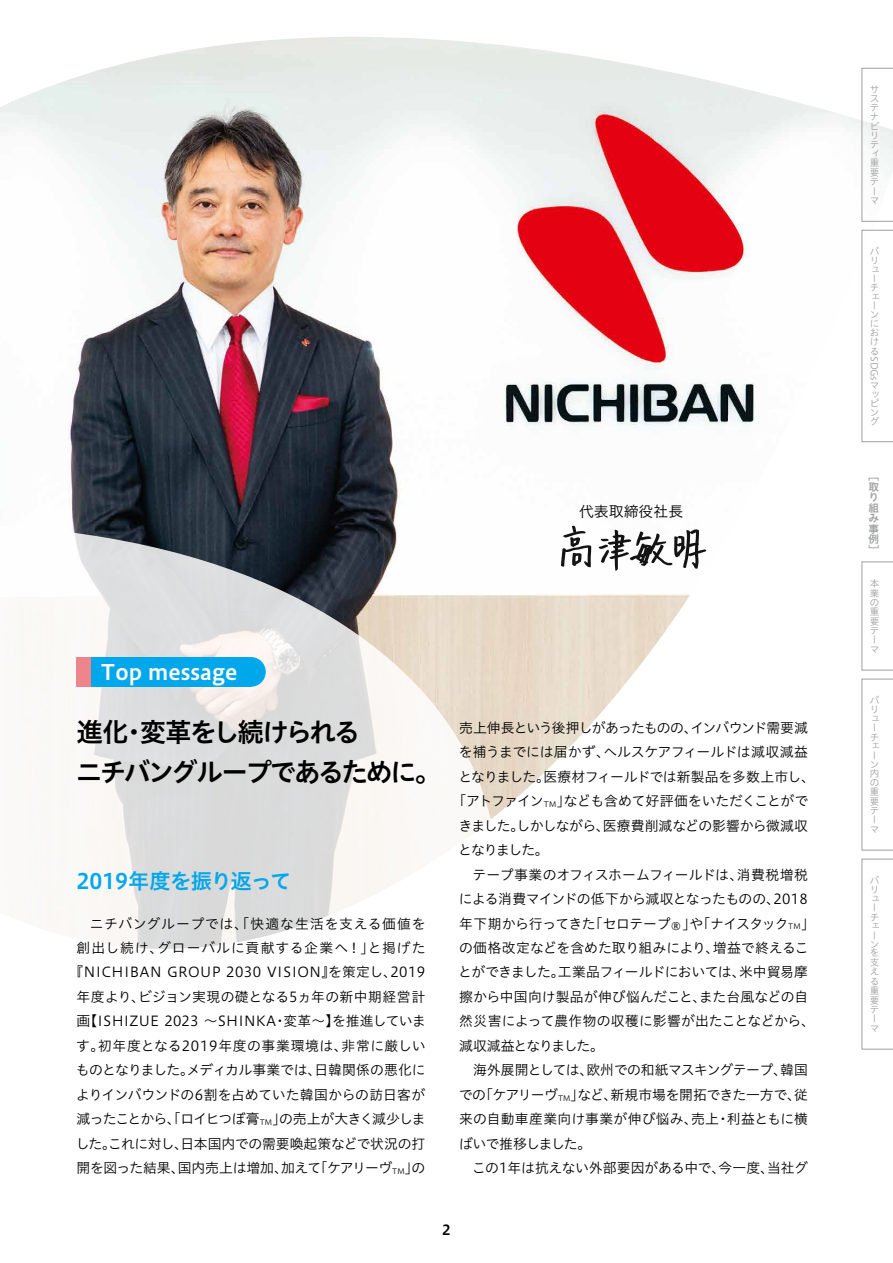
<style>
.page{position:relative;width:893px;height:1263px;background:#fff}
.page>*{position:absolute;margin:0;border:0;box-sizing:border-box;transform-origin:0 0}
.t1{font:26.55px/40.3px "Hiragino UD Sans Std W6";letter-spacing:-.09em;color:#000}
.t2{font:21.3px "Hiragino UD Sans Std W6";letter-spacing:-.03em;color:#00a7ea}
.t3{font:21.3px "Hiragino UD Sans Std W6";color:#fff}
.t4{font:14.85px "Hiragino UD Sans Std W3";color:#000}
.t5{font:13.8px/24.5px "Hiragino UD Sans Std W3";letter-spacing:-.01em;color:#000;text-align:right}
.t6{font:13.8px "Hiragino UD Sans Std W3";letter-spacing:-.03em;color:#000}
.t7{font:13.8px "Hiragino UD Sans Std W3";letter-spacing:-.035em;color:#000}
.t8{font:13.8px "Hiragino UD Sans Std W3";letter-spacing:-.06em;color:#000}
.t9{font:13.8px "Hiragino UD Sans Std W3";letter-spacing:-.04em;color:#000}
.t10{font:13.8px "Hiragino UD Sans Std W3";letter-spacing:.015em;color:#000}
.t11{font:13.8px "Hiragino UD Sans Std W3";letter-spacing:-.07em;color:#000}
.t12{font:13.8px "Hiragino UD Sans Std W3";letter-spacing:-.055em;color:#000}
.t13{font:13.8px "Hiragino UD Sans Std W6";color:#000}
.t14{font:10.65px/10.5px "Hiragino UD Sans Std W6";color:#9fa0a0}
.t15{font:9.6px/9.1px "Hiragino UD Sans Std W3";color:#9fa0a0}
.s1{font-size:7.5px}
</style>
<div class="page">
<img style="left:0;top:37px;width:893px;height:920px">
<svg style="left:0;top:496px;width:518px;height:461px"></svg>
<div style="left:91px;top:657px;width:160px;height:30px;background:#00a7ea"></div>
<div style="left:236px;top:657px;width:30px;height:30px;background:#00a7ea;border-radius:50%"></div>
<div style="left:77px;top:657px;width:14px;height:30px;background:#ee858c"></div>
<svg style="left:599px;top:529px;width:107px;height:42px"></svg>
<svg style="left:561px;top:526px;width:30px;height:41px"></svg>
<svg style="left:862px;top:230px;width:31px;height:212px"></svg>
<svg style="left:862px;top:68px;width:31px;height:154px"></svg>
<svg style="left:862px;top:562px;width:31px;height:108px"></svg>
<svg style="left:862px;top:859px;width:31px;height:190px"></svg>
<svg style="left:862px;top:679px;width:31px;height:171px"></svg>
<p class="t4" style="left:579px;top:501px;width:106px">代表取締役社長</p>
<h2 class="t3" style="left:101px;top:656px;width:138px">Top message</h2>
<h1 class="t1" style="left:76px;top:710px;width:367px">進化・変革をし続けられる<br>ニチバングループであるために。</h1>
<h2 class="t2" style="left:77px;top:865px;width:216px">2019年度を振り返って</h2>
<p class="t5" style="left:70px;top:910px;width:358px">ニチバングループでは、「快適な生活を支える価値を<br>創出し続け、グローバルに貢献する企業へ！」と掲げた『NICHIBAN GROUP 2030 VISION』を策定し、2019年度より、ビジョン実現の礎となる5ヵ年の新中期経営計画【ISHIZUE 2023 〜SHINKA・変革〜】を推進しています。初年度となる2019年度の事業環境は、非常に厳しいものとなりました。メディカル事業では、日韓関係の悪化によりインバウンドの6割を占めていた韓国からの訪日客が減ったことから、「ロイヒつぼ膏<span class="s1">TM</span>」の売上が大きく減少しました。これに対し、日本国内での需要喚起策などで状況の打開を図った結果、国内売上は増加、加えて「ケアリーヴ<span class="s1">TM</span>」の</p>
<p class="t8" style="left:459px;top:717px;width:350px">売上伸長という後押しがあったものの、インバウンド需要減</p>
<p class="t5" style="left:459px;top:739px;width:351px">を補うまでには届かず、ヘルスケアフィールドは減収減益</p>
<p class="t5" style="left:458px;top:764px;width:358px">となりました。医療材フィールドでは新製品を多数上市し、</p>
<p class="t5" style="left:452px;top:788px;width:357px">「アトファイン<span class="s1">TM</span>」なども含めて好評価をいただくことがで</p>
<p class="t6" style="left:459px;top:815px;width:351px">きました。しかしながら、医療費削減などの影響から微減収</p>
<p class="t5" style="left:458px;top:837px;width:92px">となりました。</p>
<p class="t5" style="left:473px;top:861px;width:337px">テープ事業のオフィスホームフィールドは、消費税増税</p>
<p class="t7" style="left:459px;top:888px;width:350px">による消費マインドの低下から減収となったものの、2018</p>
<p class="t6" style="left:459px;top:913px;width:357px">年下期から行ってきた「セロテープ®」や「ナイスタック<span class="s1">TM</span>」</p>
<p class="t5" style="left:459px;top:935px;width:351px">の価格改定などを含めた取り組みにより、増益で終えるこ</p>
<p class="t9" style="left:458px;top:962px;width:351px">とができました。工業品フィールドにおいては、米中貿易摩</p>
<p class="t5" style="left:459px;top:984px;width:351px">擦から中国向け製品が伸び悩んだこと、また台風などの自</p>
<p class="t5" style="left:459px;top:1008px;width:357px">然災害によって農作物の収穫に影響が出たことなどから、</p>
<p class="t11" style="left:459px;top:1035px;width:146px">減収減益となりました。</p>
<p class="t6" style="left:473px;top:1060px;width:336px">海外展開としては、欧州での和紙マスキングテープ、韓国</p>
<p class="t5" style="left:459px;top:1081px;width:351px">での「ケアリーヴ<span class="s1">TM</span>」など、新規市場を開拓できた一方で、従</p>
<p class="t10" style="left:459px;top:1108px;width:350px">来の自動車産業向け事業が伸び悩み、売上・利益ともに横</p>
<p class="t12" style="left:459px;top:1133px;width:134px">ばいで推移しました。</p>
<p class="t5" style="left:472px;top:1155px;width:337px">この1年は抗えない外部要因がある中で、今一度、当社グ</p>
<p class="t13" style="left:442px;top:1219px;width:10px">2</p>
<p class="t15" style="left:870px;top:85px;width:11px">サステナビリティ重要テーマ</p>
<p class="t15" style="left:870px;top:246px;width:11px">バリューチェーンにおける</p>
<p class="t15" style="left:880px;top:356px;width:27px;rotate:90deg">SDGs</p>
<p class="t15" style="left:870px;top:380px;width:11px;text-align:justify">マッピング</p>
<p class="t14" style="left:869px;top:470px;width:12px">［取り組み事例］</p>
<p class="t15" style="left:870px;top:578px;width:11px">本業の重要テーマ</p>
<p class="t15" style="left:870px;top:695px;width:11px">バリューチェーン内の重要テーマ</p>
<p class="t15" style="left:870px;top:875px;width:11px">バリューチェーンを支える重要テーマ</p>
</div>
